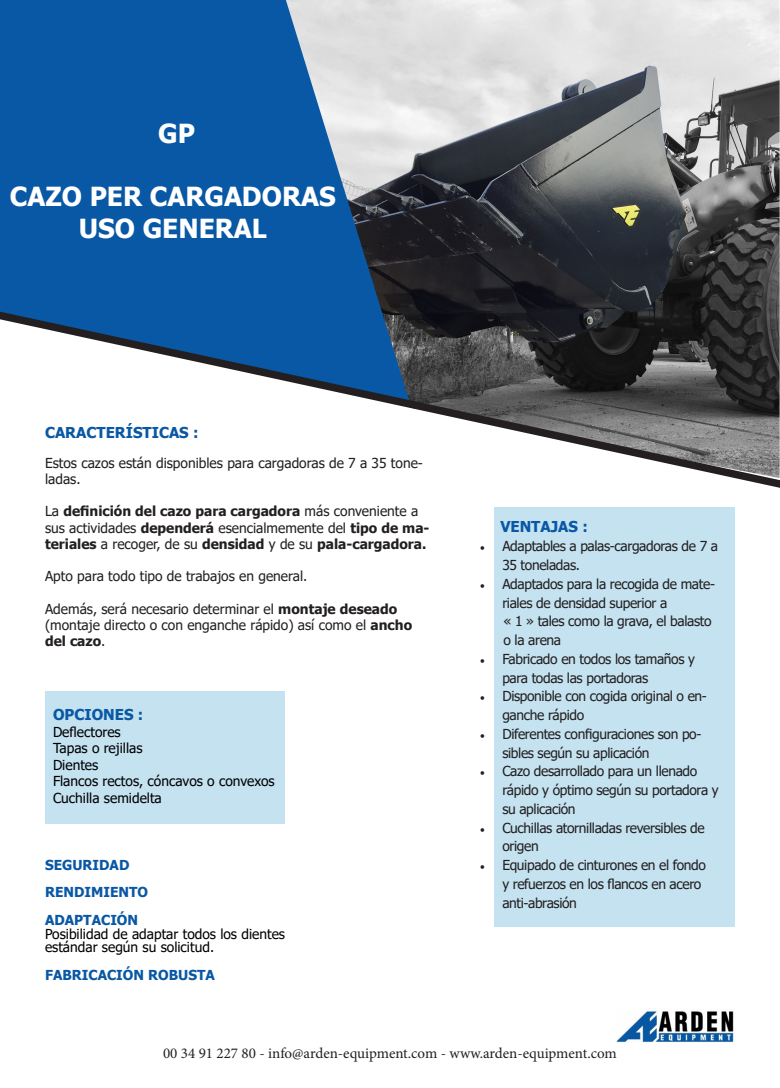
<style>
.page{position:relative;width:780px;height:1088px;background:#fff}
.page>*{position:absolute;margin:0;border:0;box-sizing:border-box;transform-origin:0 0}
.t1{font:700 26.25px "Tahoma";color:#fff}
.t2{font:15px "Minion Pro";color:#231f20}
.t3{font:700 15px "Tahoma";color:#0958a5}
.t4{font:13.75px/18.8px "Tahoma";letter-spacing:-.025em;color:#231f20}
.t5{font:13.75px/16.2px "Tahoma";color:#231f20}
.t6{font:700 13.75px/16.2px "Tahoma";color:#231f20}
.t7{font:13.75px "Tahoma";color:#000}
.t8{font:700 13.75px "Tahoma";color:#0958a5}
.s1{font-weight:400}
.s2{font-weight:700}
.s3{font-family:"Minion Pro"}
</style>
<div class="page">
<img style="left:616px;top:1011px;width:118px;height:32px">
<img style="left:411px;top:0;width:368px;height:305px">
<svg style="left:0;top:0;width:411px;height:305px;background:#2969a8"></svg>
<div style="left:45px;top:692px;width:239px;height:132px;background:#c4e2f0"></div>
<div style="left:494px;top:508px;width:240px;height:419px;background:#c4e2f0"></div>
<svg style="left:0;top:305px;width:780px;height:183px"></svg>
<p class="t1" style="left:158px;top:115px;width:38px">GP</p>
<p class="t1" style="left:10px;top:178px;width:327px">CAZO PER CARGADORAS</p>
<p class="t1" style="left:79px;top:210px;width:190px">USO GENERAL</p>
<p class="t3" style="left:45px;top:422px;width:155px">CARACTERÍSTICAS :</p>
<p class="t5" style="left:45px;top:455px;width:379px">Estos cazos están disponibles para cargadoras de 7 a 35 tone&shy;ladas.</p>
<p class="t6" style="left:45px;top:504px;width:386px"><span class="s1">La</span> definición del cazo para cargadora <span class="s1">más conveniente a sus actividades</span> dependerá <span class="s1">esencialmemente del</span> tipo de ma&shy;teriales <span class="s1">a recoger, de su</span> densidad <span class="s1">y de su</span> pala-cargadora.</p>
<p class="t5" style="left:45px;top:569px;width:264px">Apto para todo tipo de trabajos en general.</p>
<p class="t5" style="left:45px;top:601px;width:368px">Además, será necesario determinar el <span class="s2">montaje deseado </span>(montaje directo o con enganche rápido) así como el <span class="s2">ancho del cazo</span>.</p>
<p class="t3" style="left:53px;top:704px;width:92px">OPCIONES :</p>
<p class="t7" style="left:53px;top:723px;width:69px">Deflectores</p>
<p class="t7" style="left:53px;top:739px;width:91px">Tapas o rejillas</p>
<p class="t7" style="left:53px;top:756px;width:47px">Dientes</p>
<p class="t7" style="left:53px;top:772px;width:223px">Flancos rectos, cóncavos o convexos</p>
<p class="t7" style="left:53px;top:789px;width:110px">Cuchilla semidelta</p>
<p class="t8" style="left:45px;top:855px;width:86px">SEGURIDAD</p>
<p class="t8" style="left:45px;top:883px;width:105px">RENDIMIENTO</p>
<p class="t8" style="left:45px;top:910px;width:95px">ADAPTACIÓN</p>
<p class="t7" style="left:45px;top:924px;width:241px">Posibilidad de adaptar todos los dientes</p>
<p class="t7" style="left:45px;top:938px;width:171px">estándar según su solicitud.</p>
<p class="t8" style="left:45px;top:965px;width:171px">FABRICACIÓN ROBUSTA</p>
<p class="t3" style="left:500px;top:516px;width:89px">VENTAJAS :</p>
<p class="t4" style="left:502px;top:538px;width:217px;text-indent:-22px"><span class="s3">•</span> Adaptables a palas-cargadoras de 7 a<br>35 toneladas.</p>
<p class="t4" style="left:502px;top:575px;width:214px;text-indent:-22px"><span class="s3">•</span> Adaptados para la recogida de mate&shy;riales de densidad superior a</p>
<p class="t4" style="left:503px;top:613px;width:209px">« 1 » tales como la grava, el balasto o la arena</p>
<p class="t4" style="left:502px;top:650px;width:194px;text-indent:-22px"><span class="s3">•</span> Fabricado en todos los tamaños y para todas las portadoras</p>
<p class="t4" style="left:502px;top:688px;width:206px;text-indent:-22px"><span class="s3">•</span> Disponible con cogida original o en&shy;ganche rápido</p>
<p class="t4" style="left:502px;top:725px;width:200px;text-indent:-22px"><span class="s3">•</span> Diferentes configuraciones son po&shy;sibles según su aplicación</p>
<p class="t4" style="left:502px;top:763px;width:218px;text-indent:-22px"><span class="s3">•</span> Cazo desarrollado para un llenado rápido y óptimo según su portadora y su aplicación</p>
<p class="t4" style="left:502px;top:819px;width:204px;text-indent:-22px"><span class="s3">•</span> Cuchillas atornilladas reversibles de origen</p>
<p class="t4" style="left:502px;top:856px;width:205px;text-indent:-22px"><span class="s3">•</span> Equipado de cinturones en el fondo y refuerzos en los flancos en acero anti-abrasión</p>
<p class="t2" style="left:163px;top:1043px;width:455px">00 34 91 227 80 - info@arden-equipment.com - www.arden-equipment.com</p>
</div>
